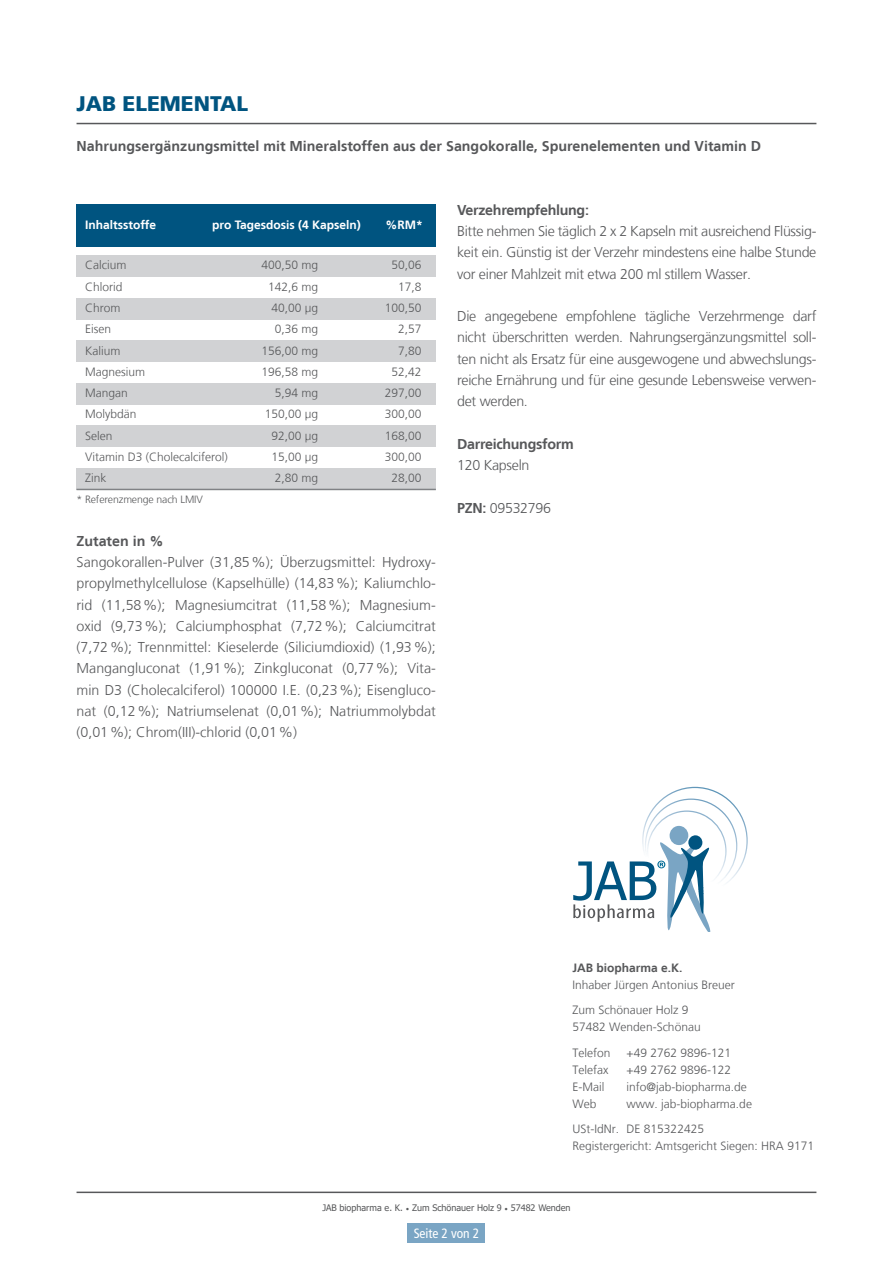
<style>
.page{position:relative;width:893px;height:1263px;background:#fff}
.page>*{position:absolute;margin:0;border:0;box-sizing:border-box;transform-origin:0 0}
.t1{font:900 21px "Frutiger LT";color:#005480}
.t2{font:300 14.25px/21.3px "Frutiger LT";letter-spacing:-.02em;color:#57585a;text-align:justify}
.t3{font:700 14.25px "Frutiger LT";color:#57585a}
.t4{font:700 14.25px "Frutiger LT";letter-spacing:-.02em;color:#57585a}
.t5{font:condensed 13.5px "Frutiger LT";letter-spacing:-.005em;color:#fff}
.t6{font:300 12px/25.5px "Frutiger LT";color:#57585a}
.t7{font:700 12px "Frutiger LT";color:#fff}
.t8{font:700 12px "Frutiger LT";color:#57585a}
.t9{font:300 10.5px "Frutiger LT";letter-spacing:-.01em;color:#57585a}
.t10{font:9px "Tahoma";color:#57585a}
.s1{font-weight:700}
.s2{font-family:"Minion Pro"}
</style>
<div class="page">
<hr style="left:77px;top:123px;width:739px;height:1px;background:#57585a">
<hr style="left:77px;top:1191px;width:739px;height:2px;background:#57585a">
<div style="left:408px;top:1223px;width:77px;height:20px;background:#7aa5c4"></div>
<svg style="left:573px;top:787px;width:175px;height:144px"></svg>
<div style="left:77px;top:204px;width:359px;height:43px;background:#005480"></div>
<div style="left:77px;top:255px;width:359px;height:22px;background:#d1d2d4"></div>
<div style="left:77px;top:298px;width:359px;height:21px;background:#d1d2d4"></div>
<div style="left:77px;top:340px;width:359px;height:22px;background:#d1d2d4"></div>
<div style="left:77px;top:383px;width:359px;height:21px;background:#d1d2d4"></div>
<div style="left:77px;top:425px;width:359px;height:22px;background:#d1d2d4"></div>
<div style="left:77px;top:468px;width:359px;height:21px;background:#d1d2d4"></div>
<hr style="left:77px;top:489px;width:359px;height:1px;background:#808285">
<h1 class="t1" style="left:77px;top:91px;width:173px">JAB ELEMENTAL</h1>
<p class="t3" style="left:77px;top:138px;width:686px">Nahrungsergänzungsmittel mit Mineralstoffen aus der Sangokoralle, Spurenelementen und Vitamin D</p>
<p class="t7" style="left:85px;top:218px;width:73px">Inhaltsstoffe</p>
<p class="t7" style="left:212px;top:218px;width:150px">pro Tagesdosis (4 Kapseln)</p>
<p class="t7" style="left:386px;top:218px;width:39px">%RM*</p>
<p class="t6" style="left:85px;top:253px;width:43px">Calcium</p>
<p class="t6" style="left:261px;top:253px;width:58px">400,50 mg</p>
<p class="t6" style="left:392px;top:253px;width:32px">50,06</p>
<p class="t6" style="left:85px;top:274px;width:39px">Chlorid</p>
<p class="t6" style="left:268px;top:274px;width:52px">142,6 mg</p>
<p class="t6" style="left:398px;top:274px;width:25px">17,8</p>
<p class="t6" style="left:85px;top:295px;width:37px">Chrom</p>
<p class="t6" style="left:271px;top:295px;width:48px">40,00 μg</p>
<p class="t6" style="left:385px;top:295px;width:38px">100,50</p>
<p class="t6" style="left:85px;top:317px;width:28px">Eisen</p>
<p class="t6" style="left:275px;top:317px;width:45px">0,36 mg</p>
<p class="t6" style="left:398px;top:317px;width:25px">2,57</p>
<p class="t6" style="left:85px;top:338px;width:37px">Kalium</p>
<p class="t6" style="left:261px;top:338px;width:58px">156,00 mg</p>
<p class="t6" style="left:398px;top:338px;width:25px">7,80</p>
<p class="t6" style="left:85px;top:359px;width:62px">Magnesium</p>
<p class="t6" style="left:261px;top:359px;width:58px">196,58 mg</p>
<p class="t6" style="left:392px;top:359px;width:32px">52,42</p>
<p class="t6" style="left:85px;top:380px;width:44px">Mangan</p>
<p class="t6" style="left:275px;top:380px;width:45px">5,94 mg</p>
<p class="t6" style="left:385px;top:380px;width:38px">297,00</p>
<p class="t6" style="left:85px;top:402px;width:53px">Molybdän</p>
<p class="t6" style="left:265px;top:402px;width:55px">150,00 μg</p>
<p class="t6" style="left:385px;top:402px;width:38px">300,00</p>
<p class="t6" style="left:85px;top:423px;width:29px">Selen</p>
<p class="t6" style="left:271px;top:423px;width:48px">92,00 μg</p>
<p class="t6" style="left:385px;top:423px;width:38px">168,00</p>
<p class="t6" style="left:85px;top:444px;width:144px">Vitamin D3 (Cholecalciferol)</p>
<p class="t6" style="left:271px;top:444px;width:48px">15,00 μg</p>
<p class="t6" style="left:385px;top:444px;width:38px">300,00</p>
<p class="t6" style="left:85px;top:465px;width:23px">Zink</p>
<p class="t6" style="left:275px;top:465px;width:45px">2,80 mg</p>
<p class="t6" style="left:392px;top:465px;width:32px">28,00</p>
<p class="t9" style="left:77px;top:494px;width:128px">* Referenzmenge nach LMIV</p>
<p class="t3" style="left:77px;top:532px;width:89px">Zutaten in %</p>
<p class="t2" style="left:77px;top:552px;width:361px">Sangokorallen-Pulver (31,85%); Überzugsmittel: Hydroxy&shy;propylmethylcellulose (Kapselhülle) (14,83%); Kaliumchlo&shy;rid (11,58%); Magnesiumcitrat (11,58%); Magnesium&shy;oxid (9,73%); Calciumphosphat (7,72%); Calciumcitrat (7,72%); Trennmittel: Kieselerde (Siliciumdioxid) (1,93%); Mangangluconat (1,91%); Zinkgluconat (0,77%); Vita&shy;min D3 (Cholecalciferol) 100000 I.E. (0,23%); Eisengluco&shy;nat (0,12%); Natriumselenat (0,01%); Natriummolybdat (0,01%); Chrom(III)-chlorid (0,01%)</p>
<p class="t4" style="left:457px;top:201px;width:133px">Verzehrempfehlung:</p>
<p class="t2" style="left:457px;top:221px;width:361px">Bitte nehmen Sie täglich 2 x 2 Kapseln mit ausreichend Flüssig&shy;keit ein. Günstig ist der Verzehr mindestens eine halbe Stunde vor einer Mahlzeit mit etwa 200 ml stillem Wasser.</p>
<p class="t2" style="left:457px;top:306px;width:361px">Die angegebene empfohlene tägliche Verzehrmenge darf nicht überschritten werden. Nahrungsergänzungsmittel soll&shy;ten nicht als Ersatz für eine ausgewogene und abwechslungs&shy;reiche Ernährung und für eine gesunde Lebensweise verwen&shy;det werden.</p>
<p class="t4" style="left:457px;top:435px;width:118px">Darreichungsform</p>
<p class="t2" style="left:457px;top:455px;width:74px">120 Kapseln</p>
<p class="t2" style="left:457px;top:497px;width:96px"><span class="s1">PZN:</span> 09532796</p>
<p class="t8" style="left:573px;top:960px;width:112px">JAB biopharma e.K.</p>
<p class="t6" style="left:573px;top:972px;width:164px">Inhaber Jürgen Antonius Breuer<br>Zum Schönauer Holz 9</p>
<p class="t6" style="left:573px;top:1015px;width:130px">57482 Wenden-Schönau<br>Telefon</p>
<p class="t6" style="left:627px;top:1040px;width:106px">+49 2762 9896-121</p>
<p class="t6" style="left:573px;top:1057px;width:37px">Telefax</p>
<p class="t6" style="left:627px;top:1057px;width:106px">+49 2762 9896-122</p>
<p class="t6" style="left:573px;top:1074px;width:33px">E-Mail</p>
<p class="t6" style="left:627px;top:1074px;width:122px">info@jab-biopharma.de</p>
<p class="t6" style="left:573px;top:1091px;width:25px">Web</p>
<p class="t6" style="left:573px;top:1091px;width:181px;text-indent:54px">www. jab-biopharma.de<br>USt-IdNr. DE 815322425</p>
<p class="t6" style="left:573px;top:1134px;width:243px">Registergericht: Amtsgericht Siegen: HRA 9171</p>
<p class="t10" style="left:322px;top:1202px;width:250px">JAB biopharma e. K. <span class="s2">•</span> Zum Schönauer Holz 9 <span class="s2">•</span> 57482 Wenden</p>
<p class="t5" style="left:414px;top:1225px;width:67px">Seite 2 von 2</p>
</div>
